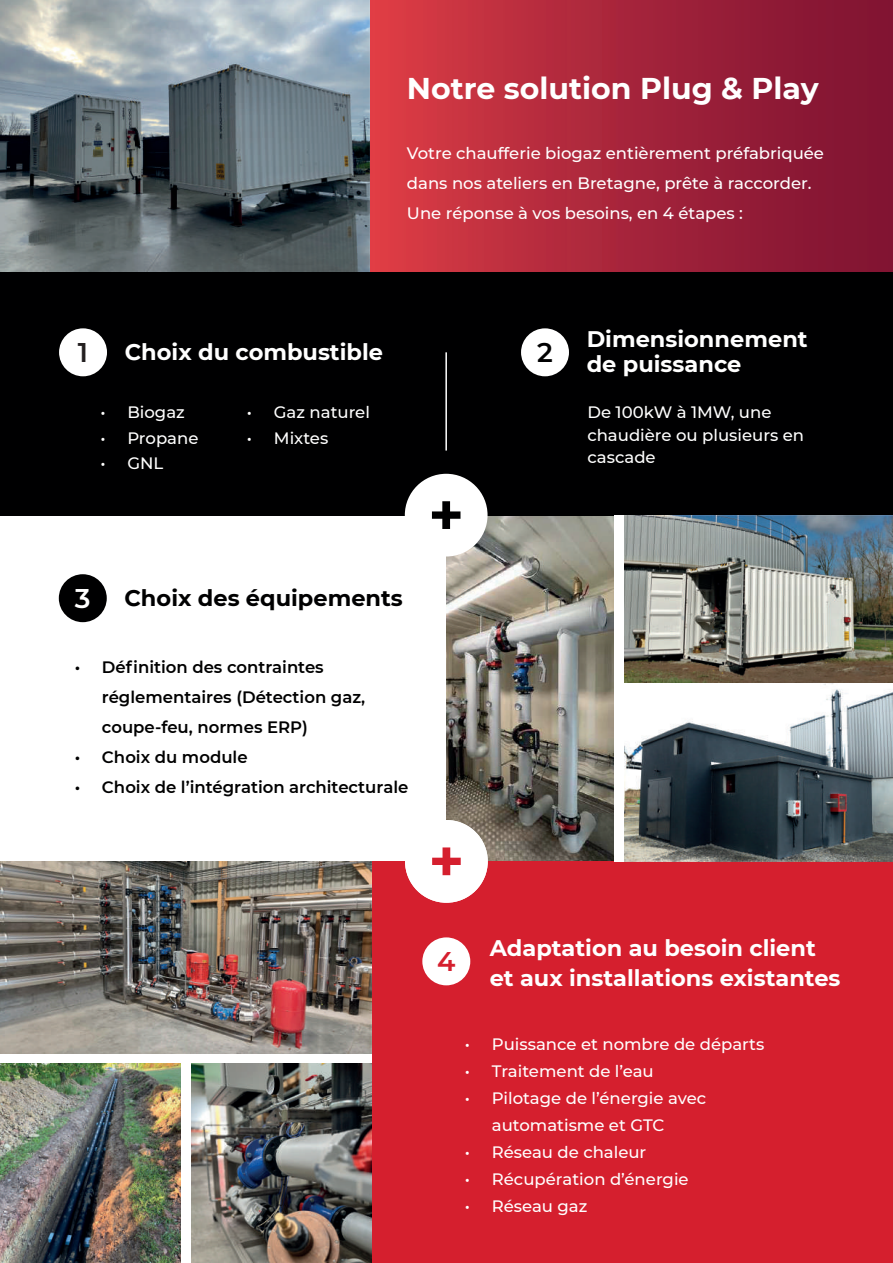
<style>
.page{position:relative;width:893px;height:1263px;background:#fff}
.page>*{position:absolute;margin:0;border:0;box-sizing:border-box;transform-origin:0 0}
.t1{font:700 60px "Montserrat";color:#000001}
.t2{font:700 60px "Montserrat";color:#d51f2e}
.t3{font:700 30px "Montserrat";color:#fff}
.t4{font:600 27px "Montserrat";color:#231f20}
.t5{font:600 27px "Montserrat";color:#000001}
.t6{font:600 27px "Montserrat";color:#fff}
.t7{font:600 27px "Montserrat";color:#d51f2e}
.t8{font:700 22.5px/25.5px "Montserrat";color:#fff}
.t9{font:700 22.5px "Montserrat";color:#000001}
.t10{font:500 16.5px/30px "Montserrat";color:#fff}
.t11{font:600 16.5px/30px "Montserrat";color:#000001}
</style>
<div class="page">
<img style="left:446px;top:515px;width:168px;height:346px">
<div style="left:0;top:861px;width:893px;height:402px;background:#d51f2e"></div>
<div style="left:0;top:272px;width:893px;height:243px;background:#000001"></div>
<div style="left:369px;top:0;width:524px;height:272px;background:linear-gradient(to right,#da3b45,#791031)"></div>
<div style="left:59px;top:328px;width:48px;height:48px;background:#fff;border-radius:50%"></div>
<div style="left:521px;top:328px;width:48px;height:48px;background:#fff;border-radius:50%"></div>
<div style="left:59px;top:574px;width:48px;height:48px;background:#000001;border-radius:50%"></div>
<div style="left:422px;top:937px;width:48px;height:48px;background:#fff;border-radius:50%"></div>
<div style="left:405px;top:474px;width:83px;height:82px;background:#fff;border-radius:50%"></div>
<div style="left:405px;top:820px;width:83px;height:83px;background:#fff;border-radius:50%"></div>
<hr style="left:445px;top:352px;width:2px;height:99px;background:#fff">
<img style="left:624px;top:515px;width:269px;height:346px">
<img style="left:0;top:0;width:369px;height:272px">
<img style="left:191px;top:1062px;width:180px;height:201px">
<img style="left:0;top:1062px;width:181px;height:201px">
<img style="left:0;top:861px;width:371px;height:193px">
<div style="left:0;top:1054px;width:371px;height:8px;background:#fff"></div>
<div style="left:181px;top:1057px;width:10px;height:206px;background:#fff"></div>
<h2 class="t3" style="left:407px;top:67px;width:413px">Notre solution Plug &amp; Play</h2>
<p class="t10" style="left:407px;top:137px;width:419px">Votre chaufferie biogaz entièrement préfabriquée dans nos ateliers en Bretagne, prête à raccorder.<br>Une réponse à vos besoins, en 4 étapes :</p>
<h3 class="t4" style="left:78px;top:334px;width:12px">1</h3>
<h3 class="t8" style="left:125px;top:338px;width:260px">Choix du combustible</h3>
<h3 class="t5" style="left:537px;top:334px;width:17px">2</h3>
<h3 class="t8" style="left:587px;top:325px;width:222px">Dimensionnement de puissance</h3>
<p class="t10" style="left:100px;top:396px;width:86px">• Biogaz</p>
<p class="t10" style="left:100px;top:422px;width:100px">• Propane</p>
<p class="t10" style="left:100px;top:447px;width:64px">• GNL</p>
<p class="t10" style="left:247px;top:396px;width:125px">• Gaz naturel</p>
<p class="t10" style="left:247px;top:422px;width:83px">• Mixtes</p>
<p class="t10" style="left:587px;top:400px;width:218px;line-height:22.5px">De 100kW à 1MW, une chaudière ou plusieurs en cascade</p>
<h1 class="t1" style="left:428px;top:471px;width:37px">+</h1>
<h3 class="t6" style="left:75px;top:579px;width:17px">3</h3>
<h3 class="t9" style="left:124px;top:581px;width:280px">Choix des équipements</h3>
<p class="t11" style="left:102px;top:651px;width:265px;text-indent:-27px">• Définition des contraintes réglementaires (Détection gaz, coupe-feu, normes ERP)</p>
<p class="t11" style="left:75px;top:741px;width:174px">• Choix du module</p>
<p class="t11" style="left:75px;top:771px;width:335px">• Choix de l’intégration architecturale</p>
<h1 class="t2" style="left:428px;top:818px;width:37px">+</h1>
<h3 class="t7" style="left:437px;top:943px;width:20px">4</h3>
<h3 class="t8" style="left:490px;top:932px;width:352px;line-height:30px">Adaptation au besoin client et aux installations existantes</h3>
<p class="t10" style="left:465px;top:1029px;width:301px">• Puissance et nombre de départs</p>
<p class="t10" style="left:465px;top:1056px;width:190px">• Traitement de l’eau</p>
<p class="t10" style="left:492px;top:1084px;width:216px;line-height:27px;text-indent:-27px">• Pilotage de l’énergie avec automatisme et GTC</p>
<p class="t10" style="left:465px;top:1137px;width:183px">• Réseau de chaleur</p>
<p class="t10" style="left:465px;top:1164px;width:225px">• Récupération d’énergie</p>
<p class="t10" style="left:465px;top:1191px;width:124px">• Réseau gaz</p>
</div>
